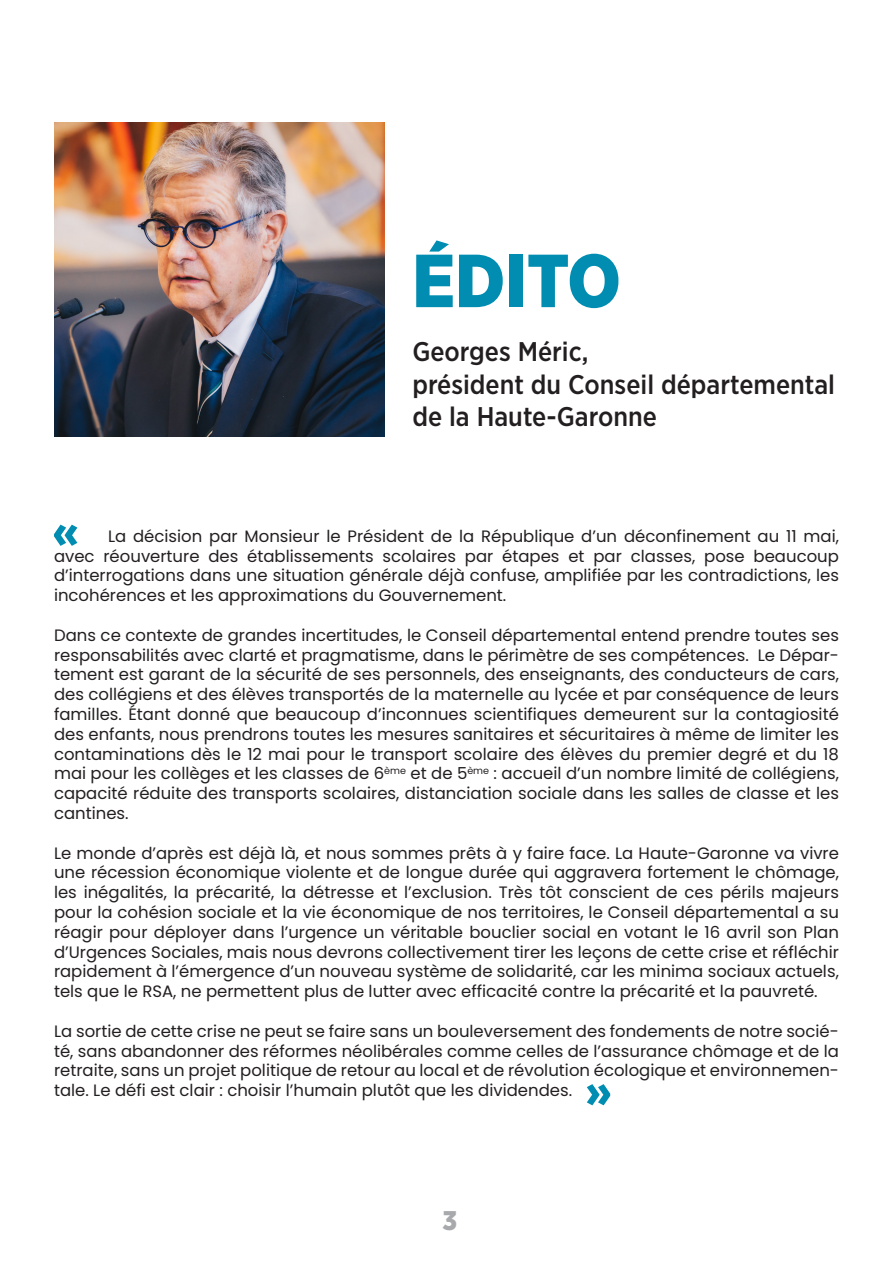
<style>
.page{position:relative;width:893px;height:1263px;background:#fff}
.page>*{position:absolute;margin:0;border:0;box-sizing:border-box;transform-origin:0 0}
.t1{font:900 75px "Gotham Narrow";color:#008db1}
.t2{font:500 27px/32.4px "Gotham Narrow";color:#231f20}
.t3{font:900 27px "Gotham Narrow";color:#a8a9ad}
.t4{font:16.5px/19.8px "Poppins";color:#231f20;text-align:justify}
</style>
<div class="page">
<img style="left:54px;top:122px;width:330px;height:315px">
<svg style="left:54px;top:525px;width:23px;height:21px"></svg>
<svg style="left:587px;top:1084px;width:23px;height:21px"></svg>
<p class="t1" style="left:412px;top:231px;width:210px">ÉDITO</p>
<p class="t2" style="left:412px;top:335px;width:178px">Georges Méric,</p>
<p class="t2" style="left:412px;top:367px;width:424px">président du Conseil départemental de la Haute-Garonne</p>
<p class="t4" style="left:54px;top:526px;width:786px;text-indent:54px">La décision par Monsieur le Président de la République d’un déconfinement au 11 mai, avec réouverture des établissements scolaires par étapes et par classes, pose beaucoup d’interrogations dans une situation générale déjà confuse, amplifiée par les contradictions, les incohérences et les approximations du Gouvernement.</p>
<p class="t4" style="left:54px;top:625px;width:786px">Dans ce contexte de grandes incertitudes, le Conseil départemental entend prendre toutes ses responsabilités avec clarté et pragmatisme, dans le périmètre de ses compétences. Le Dépar&shy;tement est garant de la sécurité de ses personnels, des enseignants, des conducteurs de cars, des collégiens et des élèves transportés de la maternelle au lycée et par conséquence de leurs familles. Étant donné que beaucoup d’inconnues scientifiques demeurent sur la contagiosité des enfants, nous prendrons toutes les mesures sanitaires et sécuritaires à même de limiter les contaminations dès le 12 mai pour le transport scolaire des élèves du premier degré et du 18 mai pour les collèges et les classes de 6<sup>ème</sup> et de 5<sup>ème</sup> : accueil d’un nombre limité de collégiens, capacité réduite des transports scolaires, distanciation sociale dans les salles de classe et les cantines.</p>
<p class="t4" style="left:54px;top:843px;width:786px">Le monde d’après est déjà là, et nous sommes prêts à y faire face. La Haute-Garonne va vivre une récession économique violente et de longue durée qui aggravera fortement le chômage, les inégalités, la précarité, la détresse et l’exclusion. Très tôt conscient de ces périls majeurs pour la cohésion sociale et la vie économique de nos territoires, le Conseil départemental a su réagir pour déployer dans l’urgence un véritable bouclier social en votant le 16 avril son Plan d’Urgences Sociales, mais nous devrons collectivement tirer les leçons de cette crise et réfléchir rapidement à l’émergence d’un nouveau système de solidarité, car les minima sociaux actuels, tels que le RSA, ne permettent plus de lutter avec efficacité contre la précarité et la pauvreté.</p>
<p class="t4" style="left:54px;top:1021px;width:786px">La sortie de cette crise ne peut se faire sans un bouleversement des fondements de notre socié&shy;té, sans abandonner des réformes néolibérales comme celles de l’assurance chômage et de la retraite, sans un projet politique de retour au local et de révolution écologique et environnemen&shy;tale. Le défi est clair : choisir l’humain plutôt que les dividendes.</p>
<p class="t3" style="left:442px;top:1203px;width:16px">3</p>
</div>
